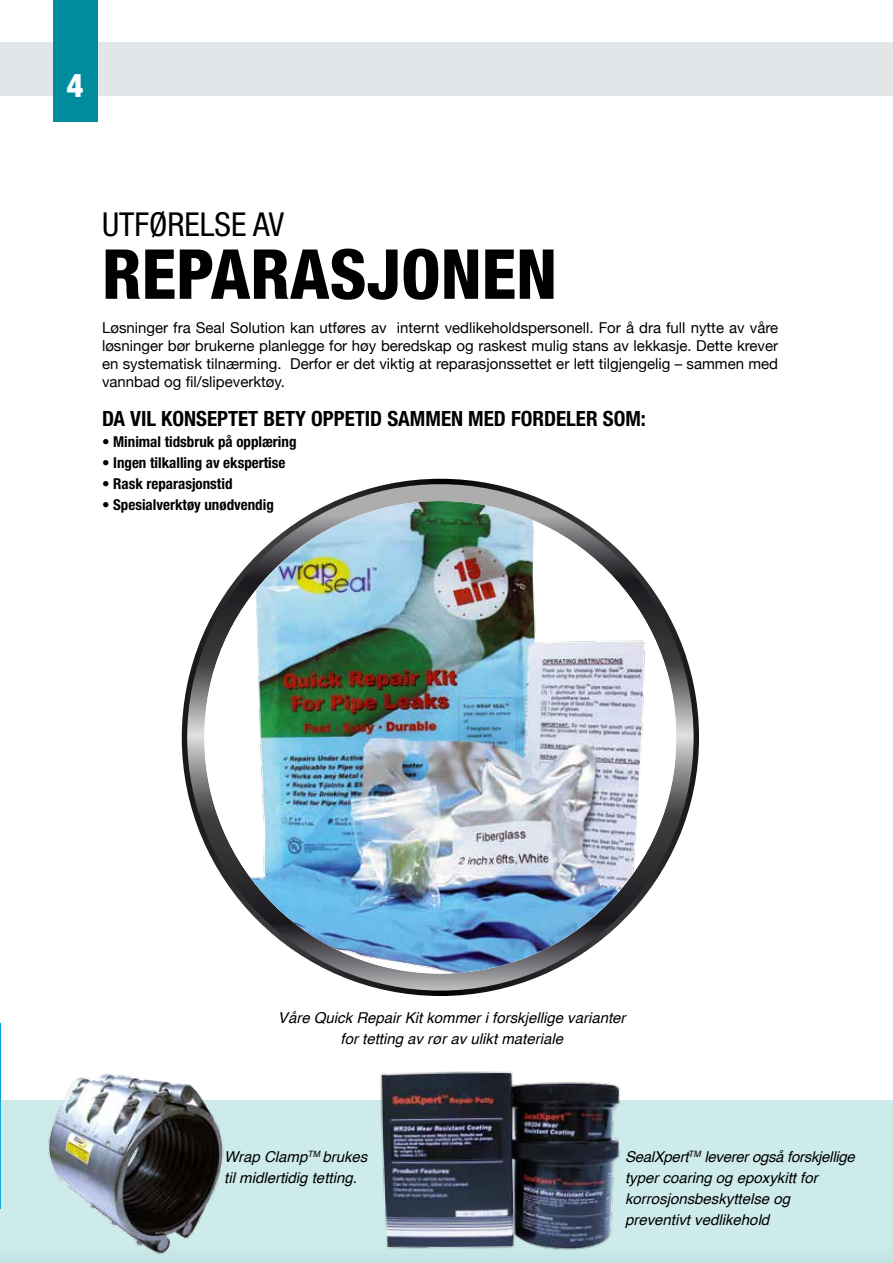
<style>
.page{position:relative;width:893px;height:1263px;background:#fff}
.page>*{position:absolute;margin:0;border:0;box-sizing:border-box;transform-origin:0 0}
.t1{font:800 condensed 69px "Helvetica Neue";color:#000}
.t2{font:condensed 33px "Helvetica Neue";color:#000}
.t3{font:800 condensed 33px "Helvetica Neue";color:#fff}
.t4{font:700 condensed 21px "Helvetica Neue";color:#000}
.t5{font:15px/18px "Helvetica Neue";color:#000;text-align:justify}
.t6{font:italic 15px/21px "Helvetica";color:#000}
.t7{font:700 condensed 15px "Helvetica Neue";color:#000}
</style>
<div class="page">
<hr style="left:0;top:1023px;width:1px;height:185px;background:#009ee3">
<div style="left:0;top:1101px;width:893px;height:162px;background:#ceebeb"></div>
<div style="left:0;top:43px;width:893px;height:53px;background:#e2e6e9"></div>
<div style="left:53px;top:0;width:45px;height:122px;background:#008c9c"></div>
<img style="left:356px;top:1071px;width:275px;height:179px">
<svg style="left:187px;top:484px;width:507px;height:506px"></svg>
<img style="left:204px;top:501px;width:449px;height:473px">
<img style="left:41px;top:1073px;width:191px;height:187px">
<h2 class="t3" style="left:66px;top:65px;width:19px">4</h2>
<h2 class="t2" style="left:102px;top:205px;width:184px">UTFØRELSE AV</h2>
<h1 class="t1" style="left:102px;top:231px;width:456px">REPARASJONEN</h1>
<p class="t5" style="left:102px;top:319px;width:678px">Løsninger fra Seal Solution kan utføres av internt vedlikeholdspersonell. For å dra full nytte av våre løsninger bør brukerne planlegge for høy beredskap og raskest mulig stans av lekkasje. Dette krever en systematisk tilnærming. Derfor er det viktig at reparasjonssettet er lett tilgjengelig – sammen med vannbad og fil/slipeverktøy.</p>
<h3 class="t4" style="left:102px;top:405px;width:545px">DA VIL KONSEPTET BETY OPPETID SAMMEN MED FORDELER SOM:</h3>
<p class="t7" style="left:102px;top:432px;width:196px">• Minimal tidsbruk på opplæring</p>
<p class="t7" style="left:102px;top:453px;width:185px">• Ingen tilkalling av ekspertise</p>
<p class="t7" style="left:102px;top:474px;width:132px">• Rask reparasjonstid</p>
<p class="t7" style="left:102px;top:495px;width:173px">• Spesialverktøy unødvendig</p>
<p class="t6" style="left:278px;top:1007px;width:349px;text-align:center">Våre Quick Repair Kit kommer i forskjellige varianter for tetting av rør av ulikt materiale</p>
<p class="t6" style="left:224px;top:1146px;width:145px">Wrap Clamp<sup>TM</sup> brukes til midlertidig tetting.</p>
<p class="t6" style="left:625px;top:1146px;width:231px">SealXpert<sup>TM</sup> leverer også forskjellige typer coaring og epoxykitt for korrosjonsbeskyttelse og preventivt vedlikehold</p>
</div>
